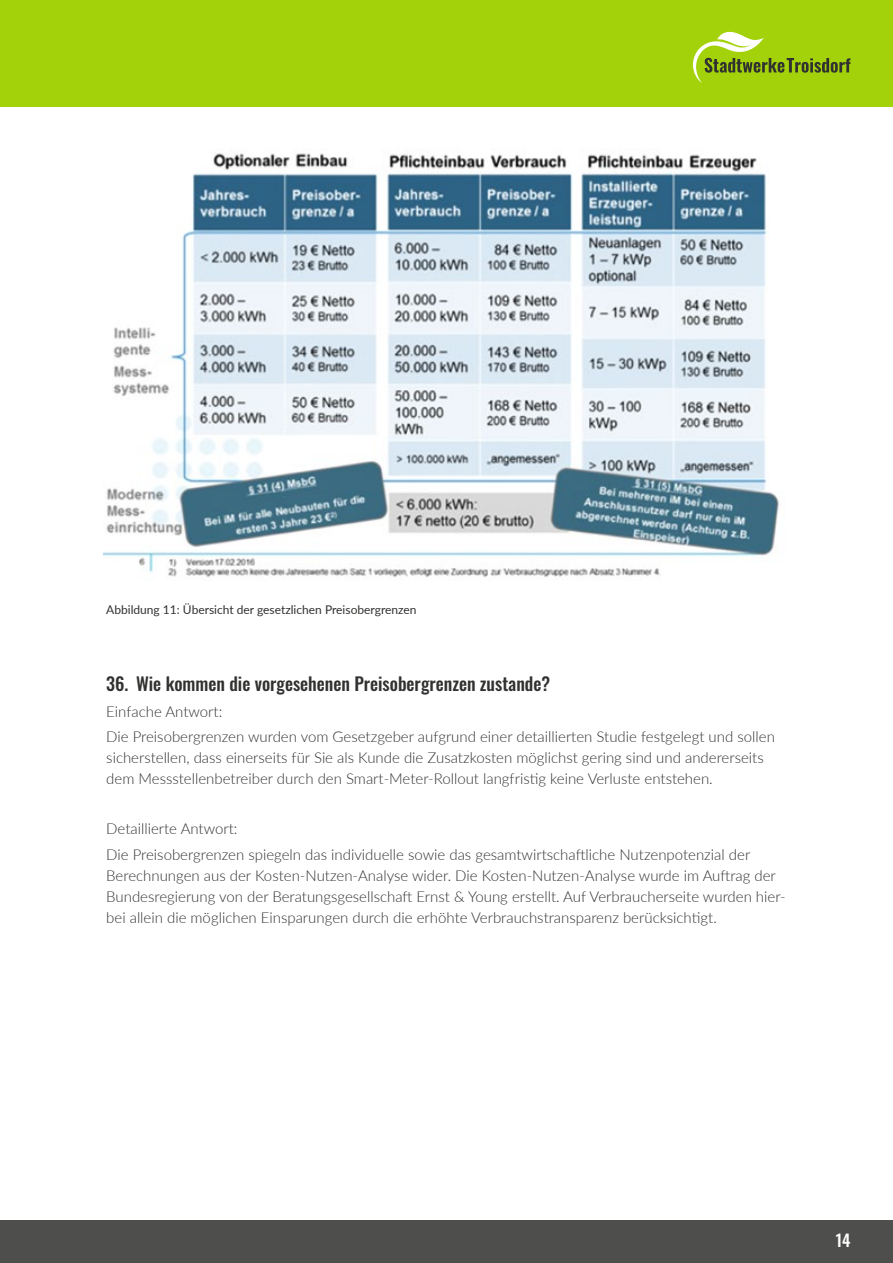
<style>
.page{position:relative;width:893px;height:1263px;background:#fff}
.page>*{position:absolute;margin:0;border:0;box-sizing:border-box;transform-origin:0 0}
.t1{font:500 18px "Oswald";color:#313130}
.t2{font:500 16.5px "Oswald";color:#fff}
.t3{font:300 15px/21px "Lato";color:#313130}
.t4{font:12px "Lato";color:#313130}
</style>
<div class="page">
<div style="left:0;top:0;width:893px;height:106px;background:#a3d20a"></div>
<div style="left:0;top:1220px;width:893px;height:43px;background:#4e4e4d"></div>
<svg style="left:693px;top:32px;width:157px;height:51px"></svg>
<img style="left:103px;top:153px;width:677px;height:424px">
<p class="t4" style="left:106px;top:601px;width:312px">Abbildung 11: Übersicht der gesetzlichen Preisobergrenzen</p>
<p class="t1" style="left:106px;top:668px;width:445px">36. Wie kommen die vorgesehenen Preisobergrenzen zustande?</p>
<p class="t3" style="left:106px;top:698px;width:670px;line-height:25.2px">Einfache Antwort:<br>Die Preisobergrenzen wurden vom Gesetzgeber aufgrund einer detaillierten Studie festgelegt und sollen</p>
<p class="t3" style="left:106px;top:746px;width:659px">sicherstellen, dass einerseits für Sie als Kunde die Zusatzkosten möglichst gering sind und andererseits dem Messstellenbetreiber durch den Smart-Meter-Rollout langfristig keine Verluste entstehen.</p>
<p class="t3" style="left:106px;top:816px;width:645px;line-height:25.2px">Detaillierte Antwort:<br>Die Preisobergrenzen spiegeln das individuelle sowie das gesamtwirtschaftliche Nutzenpotenzial der</p>
<p class="t3" style="left:106px;top:864px;width:681px">Berechnungen aus der Kosten-Nutzen-Analyse wider. Die Kosten-Nutzen-Analyse wurde im Auftrag der<br>Bundesregierung von der Beratungsgesellschaft Ernst &amp; Young erstellt. Auf Verbraucherseite wurden hier&shy;bei allein die möglichen Einsparungen durch die erhöhte Verbrauchstransparenz berücksichtigt.</p>
<p class="t2" style="left:836px;top:1225px;width:16px">14</p>
</div>
